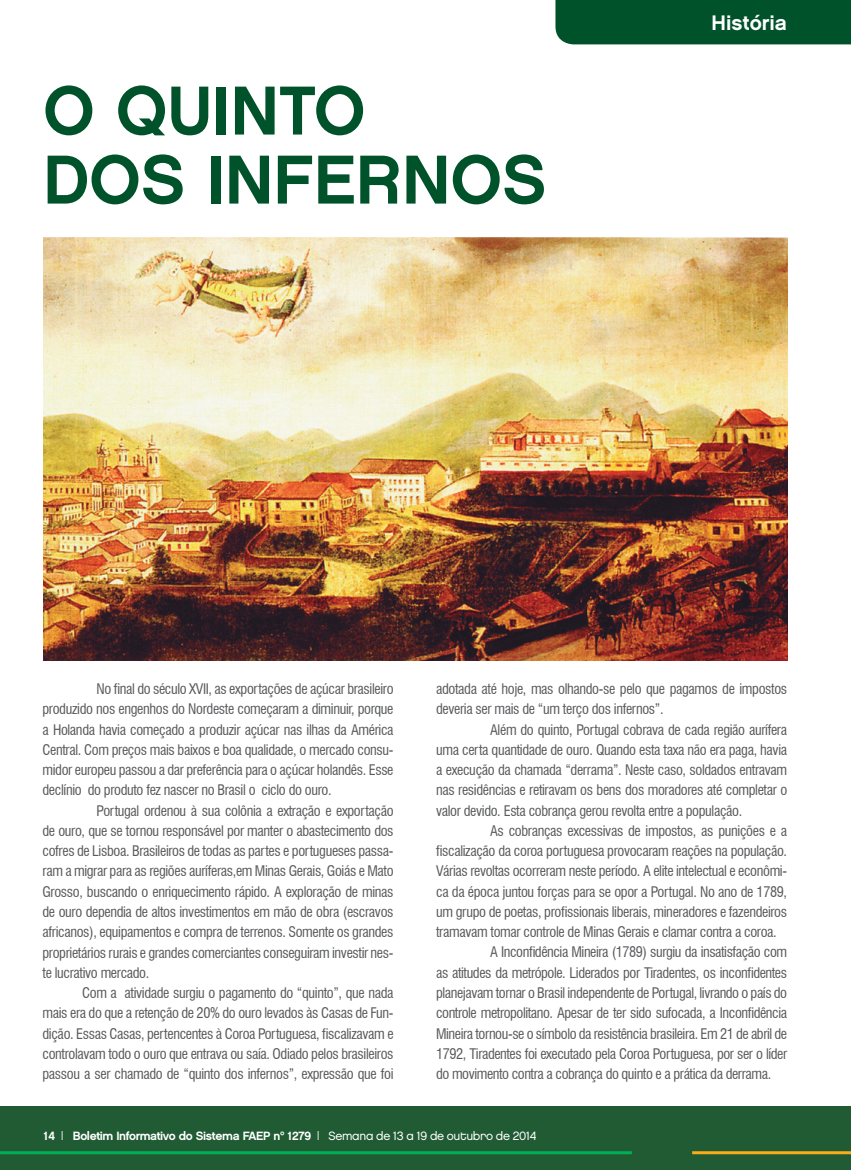
<style>
.page{position:relative;width:851px;height:1170px;background:#fff}
.page>*{position:absolute;margin:0;border:0;box-sizing:border-box;transform-origin:0 0}
.t1{font:69px/69px "Chalet New York Nineteen Eighty";color:#00522a}
.t2{font:21px "Chalet New York Nineteen Sixty";color:#fff}
.t3{font:condensed 14.25px/20.2px "Swiss 721 BT";letter-spacing:-.025em;color:#58595b;text-align:justify}
.t4{font:12px "Chalet New York Nineteen Sixty";letter-spacing:-.03em;color:#fff}
.s1{font-family:"Chalet London Nineteen Eighty"}
</style>
<div class="page">
<div style="left:0;top:1106px;width:850px;height:63px;background:#205b34"></div>
<hr style="left:0;top:1151px;width:631px;height:3px;background:#00b055">
<hr style="left:692px;top:1151px;width:158px;height:3px;background:#fbac18">
<div style="left:555px;top:0;width:296px;height:44px;background:#00522a"></div>
<img style="left:43px;top:237px;width:744px;height:423px">
<h1 class="t1" style="left:43px;top:76px;width:505px">O QUINTO<br>DOS INFERNOS</h1>
<h2 class="t2" style="left:711px;top:10px;width:77px">História</h2>
<p class="t3" style="left:43px;top:678px;width:352px;text-indent:54px">No final do século XVII, as exportações de açúcar brasileiro produzido nos engenhos do Nordeste começaram a diminuir, porque a Holanda havia começado a produzir açúcar nas ilhas da América Central. Com preços mais baixos e boa qualidade, o mercado consu&shy;midor europeu passou a dar preferência para o açúcar holandês. Esse declínio do produto fez nascer no Brasil o ciclo do ouro.</p>
<p class="t3" style="left:43px;top:800px;width:352px;text-indent:54px">Portugal ordenou à sua colônia a extração e exportação de ouro, que se tornou responsável por manter o abastecimento dos cofres de Lisboa. Brasileiros de todas as partes e portugueses passa&shy;ram a migrar para as regiões auríferas,em Minas Gerais, Goiás e Mato Grosso, buscando o enriquecimento rápido. A exploração de minas de ouro dependia de altos investimentos em mão de obra (escravos africanos), equipamentos e compra de terrenos. Somente os grandes proprietários rurais e grandes comerciantes conseguiram investir nes&shy;te lucrativo mercado.</p>
<p class="t3" style="left:43px;top:982px;width:352px;text-indent:40px">Com a atividade surgiu o pagamento do “quinto”, que nada mais era do que a retenção de 20% do ouro levados às Casas de Fun&shy;dição. Essas Casas, pertencentes à Coroa Portuguesa, fiscalizavam e controlavam todo o ouro que entrava ou saía. Odiado pelos brasileiros passou a ser chamado de “quinto dos infernos”, expressão que foi</p>
<p class="t3" style="left:436px;top:678px;width:352px">adotada até hoje, mas olhando-se pelo que pagamos de impostos deveria ser mais de “um terço dos infernos”.</p>
<p class="t3" style="left:436px;top:719px;width:352px;text-indent:54px">Além do quinto, Portugal cobrava de cada região aurífera uma certa quantidade de ouro. Quando esta taxa não era paga, havia a execução da chamada “derrama”. Neste caso, soldados entravam nas residências e retiravam os bens dos moradores até completar o valor devido. Esta cobrança gerou revolta entre a população.</p>
<p class="t3" style="left:490px;top:820px;width:298px">As cobranças excessivas de impostos, as punições e a</p>
<p class="t3" style="left:436px;top:840px;width:352px">fiscalização da coroa portuguesa provocaram reações na população.</p>
<p class="t3" style="left:436px;top:861px;width:352px">Várias revoltas ocorreram neste período. A elite intelectual e econômi-</p>
<p class="t3" style="left:436px;top:881px;width:352px">ca da época juntou forças para se opor a Portugal. No ano de 1789,</p>
<p class="t3" style="left:436px;top:901px;width:352px">um grupo de poetas, profissionais liberais, mineradores e fazendeiros</p>
<p class="t3" style="left:436px;top:921px;width:342px">tramavam tomar controle de Minas Gerais e clamar contra a coroa.</p>
<p class="t3" style="left:490px;top:942px;width:298px">A Inconfidência Mineira (1789) surgiu da insatisfação com</p>
<p class="t3" style="left:436px;top:962px;width:352px">as atitudes da metrópole. Liderados por Tiradentes, os inconfidentes</p>
<p class="t3" style="left:436px;top:982px;width:352px">planejavam tornar o Brasil independente de Portugal, livrando o país do</p>
<p class="t3" style="left:436px;top:1002px;width:352px">controle metropolitano. Apesar de ter sido sufocada, a Inconfidência</p>
<p class="t3" style="left:436px;top:1023px;width:352px">Mineira tornou-se o símbolo da resistência brasileira. Em 21 de abril de</p>
<p class="t3" style="left:436px;top:1043px;width:352px">1792, Tiradentes foi executado pela Coroa Portuguesa, por ser o líder</p>
<p class="t3" style="left:436px;top:1063px;width:336px">do movimento contra a cobrança do quinto e a prática da derrama.</p>
<p class="t4" style="left:43px;top:1128px;width:494px">14 | Boletim Informativo do Sistema FAEP nº 1279 | <span class="s1">Semana de 13 a 19 de outubro de 2014</span></p>
</div>
